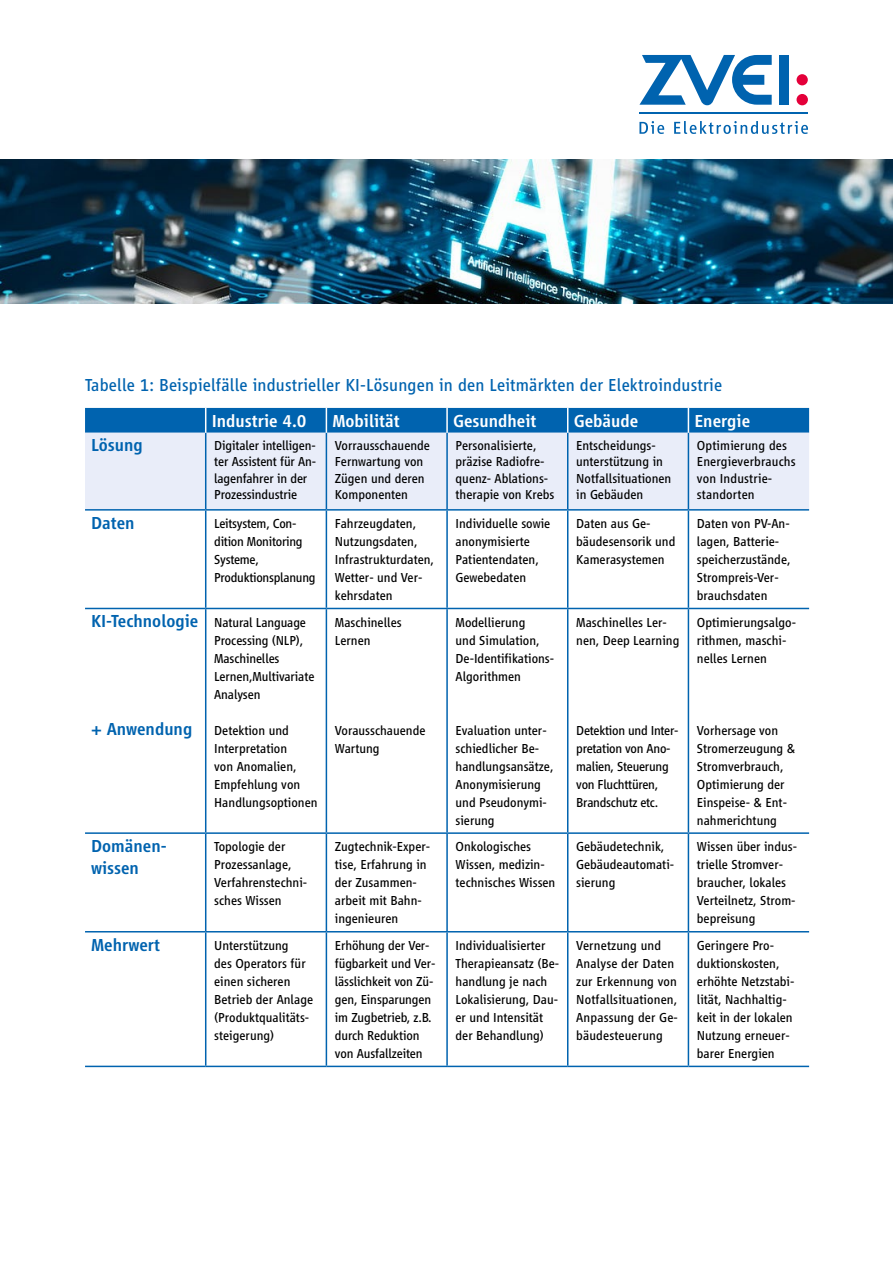
<style>
.page{position:relative;width:893px;height:1263px;background:#fff}
.page>*{position:absolute;margin:0;border:0;box-sizing:border-box;transform-origin:0 0}
.t1{font:18px "Vialog LT Pro";letter-spacing:.01em;color:#0063af}
.t2{font:500 18px/21.6px "Vialog LT Pro";color:#0063af}
.t3{font:500 18px "Vialog LT Pro";color:#fff}
.t4{font:13.5px/18px "Vialog LT Pro";color:#000}
.t5{font:13.5px/18px "Vialog LT Pro";letter-spacing:-.02em;color:#000}
</style>
<div class="page">
<div style="left:85px;top:433px;width:724px;height:76px;background:#e9edf9"></div>
<hr style="left:205px;top:433px;width:1px;height:76px;background:#0063af">
<hr style="left:326px;top:433px;width:1px;height:76px;background:#0063af">
<hr style="left:446px;top:433px;width:2px;height:76px;background:#0063af">
<hr style="left:567px;top:433px;width:1px;height:76px;background:#0063af">
<hr style="left:688px;top:433px;width:1px;height:76px;background:#0063af">
<hr style="left:205px;top:511px;width:1px;height:97px;background:#0063af">
<hr style="left:326px;top:511px;width:1px;height:97px;background:#0063af">
<hr style="left:446px;top:511px;width:2px;height:97px;background:#0063af">
<hr style="left:567px;top:511px;width:1px;height:97px;background:#0063af">
<hr style="left:688px;top:511px;width:1px;height:97px;background:#0063af">
<hr style="left:205px;top:609px;width:1px;height:223px;background:#0063af">
<hr style="left:326px;top:609px;width:1px;height:223px;background:#0063af">
<hr style="left:446px;top:609px;width:2px;height:223px;background:#0063af">
<hr style="left:567px;top:609px;width:1px;height:223px;background:#0063af">
<hr style="left:688px;top:609px;width:1px;height:223px;background:#0063af">
<hr style="left:205px;top:834px;width:1px;height:97px;background:#0063af">
<hr style="left:326px;top:834px;width:1px;height:97px;background:#0063af">
<hr style="left:446px;top:834px;width:2px;height:97px;background:#0063af">
<hr style="left:567px;top:834px;width:1px;height:97px;background:#0063af">
<hr style="left:688px;top:834px;width:1px;height:97px;background:#0063af">
<hr style="left:205px;top:932px;width:1px;height:134px;background:#0063af">
<hr style="left:326px;top:932px;width:1px;height:134px;background:#0063af">
<hr style="left:446px;top:932px;width:2px;height:134px;background:#0063af">
<hr style="left:567px;top:932px;width:1px;height:134px;background:#0063af">
<hr style="left:688px;top:932px;width:1px;height:134px;background:#0063af">
<hr style="left:85px;top:509px;width:121px;height:2px;background:#0063af">
<hr style="left:206px;top:509px;width:120px;height:2px;background:#0063af">
<hr style="left:326px;top:509px;width:121px;height:2px;background:#0063af">
<hr style="left:447px;top:509px;width:121px;height:2px;background:#0063af">
<hr style="left:568px;top:509px;width:120px;height:2px;background:#0063af">
<hr style="left:688px;top:509px;width:121px;height:2px;background:#0063af">
<hr style="left:85px;top:608px;width:121px;height:1px;background:#0063af">
<hr style="left:206px;top:608px;width:120px;height:1px;background:#0063af">
<hr style="left:326px;top:608px;width:121px;height:1px;background:#0063af">
<hr style="left:447px;top:608px;width:121px;height:1px;background:#0063af">
<hr style="left:568px;top:608px;width:120px;height:1px;background:#0063af">
<hr style="left:688px;top:608px;width:121px;height:1px;background:#0063af">
<hr style="left:85px;top:832px;width:121px;height:2px;background:#0063af">
<hr style="left:206px;top:832px;width:120px;height:2px;background:#0063af">
<hr style="left:326px;top:832px;width:121px;height:2px;background:#0063af">
<hr style="left:447px;top:832px;width:121px;height:2px;background:#0063af">
<hr style="left:568px;top:832px;width:120px;height:2px;background:#0063af">
<hr style="left:688px;top:832px;width:121px;height:2px;background:#0063af">
<hr style="left:85px;top:931px;width:121px;height:1px;background:#0063af">
<hr style="left:206px;top:931px;width:120px;height:1px;background:#0063af">
<hr style="left:326px;top:931px;width:121px;height:1px;background:#0063af">
<hr style="left:447px;top:931px;width:121px;height:1px;background:#0063af">
<hr style="left:568px;top:931px;width:120px;height:1px;background:#0063af">
<hr style="left:688px;top:931px;width:121px;height:1px;background:#0063af">
<div style="left:85px;top:408px;width:724px;height:25px;background:#0063af"></div>
<hr style="left:85px;top:1066px;width:121px;height:1px;background:#0063af">
<hr style="left:206px;top:1066px;width:120px;height:1px;background:#0063af">
<hr style="left:326px;top:1066px;width:121px;height:1px;background:#0063af">
<hr style="left:447px;top:1066px;width:121px;height:1px;background:#0063af">
<hr style="left:568px;top:1066px;width:120px;height:1px;background:#0063af">
<hr style="left:688px;top:1066px;width:121px;height:1px;background:#0063af">
<svg style="left:639px;top:55px;width:133px;height:50px"></svg>
<div style="left:779px;top:55px;width:10px;height:50px;background:#0063af"></div>
<div style="left:797px;top:74px;width:11px;height:11px;background:#e4003a;border-radius:50%"></div>
<div style="left:796px;top:94px;width:12px;height:11px;background:#e4003a;border-radius:50%"></div>
<hr style="left:639px;top:113px;width:169px;height:1px;background:#0063af">
<svg style="left:639px;top:121px;width:25px;height:13px"></svg>
<svg style="left:674px;top:121px;width:134px;height:13px"></svg>
<img style="left:0;top:159px;width:893px;height:144px">
<h1 class="t1" style="left:85px;top:375px;width:639px">Tabelle 1: Beispielfälle industrieller KI-Lösungen in den Leitmärkten der Elektroindustrie</h1>
<h1 class="t3" style="left:212px;top:411px;width:96px">Industrie 4.0</h1>
<h1 class="t3" style="left:332px;top:411px;width:69px">Mobilität</h1>
<h1 class="t3" style="left:453px;top:411px;width:85px">Gesundheit</h1>
<h1 class="t3" style="left:574px;top:411px;width:66px">Gebäude</h1>
<h1 class="t3" style="left:694px;top:411px;width:57px">Energie</h1>
<h1 class="t2" style="left:91px;top:434px;width:53px">Lösung</h1>
<p class="t4" style="left:214px;top:438px;width:104px;line-height:16.2px">Digitaler intelligen&shy;ter Assistent für An&shy;lagenfahrer in der<br>Prozessindustrie</p>
<p class="t4" style="left:335px;top:438px;width:97px;line-height:16.2px">Vorrausschauende<br>Fernwartung von<br>Zügen und deren<br>Komponenten</p>
<p class="t4" style="left:456px;top:438px;width:100px;line-height:16.2px">Personalisierte, präzise Radiofre&shy;quenz- Ablations&shy;therapie von Krebs</p>
<p class="t4" style="left:576px;top:438px;width:97px;line-height:16.2px">Entscheidungs&shy;unterstützung in<br>Notfallsituationen in Gebäuden</p>
<p class="t4" style="left:697px;top:438px;width:100px;line-height:16.2px">Optimierung des<br>Energieverbrauchs von Industrie&shy;standorten</p>
<h1 class="t2" style="left:91px;top:512px;width:45px">Daten</h1>
<p class="t5" style="left:214px;top:514px;width:103px">Leitsystem, Con&shy;dition Monitoring<br>Systeme,<br>Produktionsplanung</p>
<p class="t4" style="left:335px;top:514px;width:101px">Fahrzeugdaten,<br>Nutzungsdaten,<br>Infrastrukturdaten,<br>Wetter- und Ver&shy;kehrsdaten</p>
<p class="t4" style="left:456px;top:514px;width:96px">Individuelle sowie anonymisierte<br>Patientendaten,<br>Gewebedaten</p>
<p class="t4" style="left:576px;top:514px;width:101px">Daten aus Ge&shy;bäudesensorik und<br>Kamerasystemen</p>
<p class="t4" style="left:697px;top:514px;width:95px">Daten von PV-An&shy;lagen, Batterie&shy;speicherzustände,<br>Strompreis-Ver&shy;brauchsdaten</p>
<h1 class="t2" style="left:91px;top:611px;width:109px">KI-Technologie</h1>
<p class="t4" style="left:697px;top:613px;width:101px">Optimierungsalgo&shy;rithmen, maschi&shy;nelles Lernen</p>
<p class="t4" style="left:576px;top:613px;width:105px">Maschinelles Ler&shy;nen, Deep Learning</p>
<p class="t4" style="left:335px;top:613px;width:68px">Maschinelles<br>Lernen</p>
<p class="t4" style="left:456px;top:613px;width:100px">Modellierung<br>und Simulation,<br>De-Identifikations-<br>Algorithmen</p>
<p class="t4" style="left:214px;top:613px;width:102px">Natural Language<br>Processing (NLP),<br>Maschinelles<br>Lernen,Multivariate<br>Analysen</p>
<p class="t4" style="left:214px;top:721px;width:105px">Detektion und<br>Interpretation<br>von Anomalien,<br>Empfehlung von<br>Handlungsoptionen</p>
<h1 class="t2" style="left:91px;top:719px;width:103px">+ Anwendung</h1>
<p class="t4" style="left:697px;top:721px;width:100px">Vorhersage von<br>Stromerzeugung &amp;<br>Stromverbrauch,<br>Optimierung der<br>Einspeise- &amp; Ent&shy;nahmerichtung</p>
<p class="t5" style="left:576px;top:721px;width:104px">Detektion und Inter&shy;pretation von Ano&shy;malien, Steuerung von Fluchttüren,<br>Brandschutz etc.</p>
<p class="t4" style="left:456px;top:721px;width:99px">Evaluation unter&shy;schiedlicher Be&shy;handlungsansätze,<br>Anonymisierung und Pseudonymi&shy;sierung</p>
<p class="t4" style="left:335px;top:721px;width:92px">Vorausschauende<br>Wartung</p>
<h1 class="t2" style="left:91px;top:835px;width:77px">Domänen&shy;wissen</h1>
<p class="t4" style="left:214px;top:838px;width:95px">Topologie der<br>Prozessanlage,<br>Verfahrenstechni&shy;sches Wissen</p>
<p class="t4" style="left:335px;top:838px;width:97px">Zugtechnik-Exper&shy;tise, Erfahrung in der Zusammen&shy;arbeit mit Bahn&shy;ingenieuren</p>
<p class="t4" style="left:456px;top:838px;width:101px">Onkologisches<br>Wissen, medizin&shy;technisches Wissen</p>
<p class="t4" style="left:576px;top:838px;width:99px">Gebäudetechnik,<br>Gebäudeautomati&shy;sierung</p>
<p class="t4" style="left:697px;top:838px;width:102px">Wissen über indus&shy;trielle Stromver&shy;braucher, lokales<br>Verteilnetz, Strom&shy;bepreisung</p>
<h1 class="t2" style="left:91px;top:934px;width:71px">Mehrwert</h1>
<p class="t4" style="left:214px;top:936px;width:100px">Unterstützung<br>des Operators für einen sicheren<br>Betrieb der Anlage (Produktqualitäts&shy;steigerung)</p>
<p class="t4" style="left:335px;top:936px;width:102px">Erhöhung der Ver&shy;fügbarkeit und Ver&shy;lässlichkeit von Zü&shy;gen, Einsparungen im Zugbetrieb, z.B. durch Reduktion von Ausfallzeiten</p>
<p class="t4" style="left:456px;top:936px;width:105px">Individualisierter<br>Therapieansatz (Be&shy;handlung je nach<br>Lokalisierung, Dau&shy;er und Intensität der Behandlung)</p>
<p class="t4" style="left:576px;top:936px;width:103px">Vernetzung und<br>Analyse der Daten zur Erkennung von<br>Notfallsituationen,<br>Anpassung der Ge&shy;bäudesteuerung</p>
<p class="t4" style="left:697px;top:936px;width:99px">Geringere Pro&shy;duktionskosten, erhöhte Netzstabi&shy;lität, Nachhaltig&shy;keit in der lokalen<br>Nutzung erneuer&shy;barer Energien</p>
</div>
